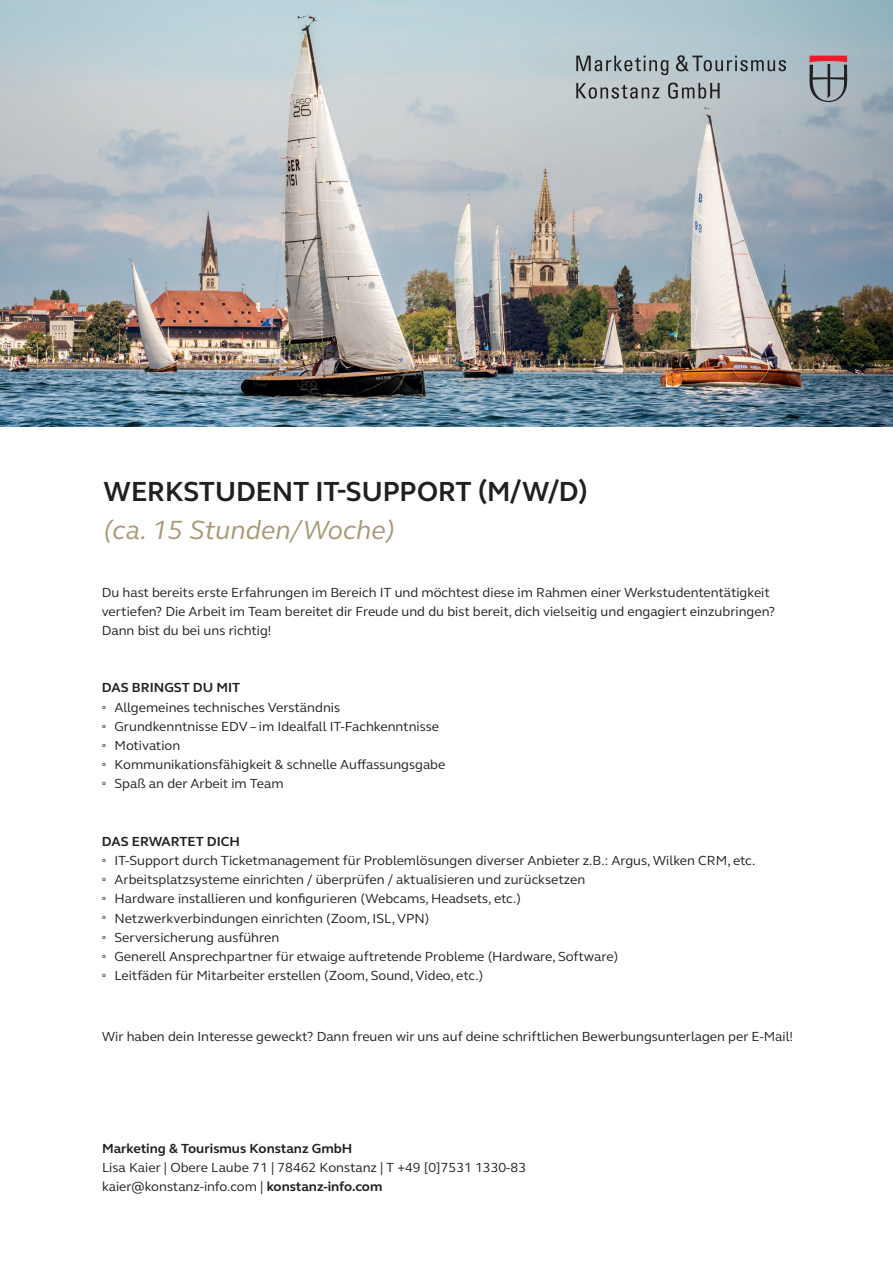
<style>
.page{position:relative;width:893px;height:1263px;background:#fff}
.page>*{position:absolute;margin:0;border:0;box-sizing:border-box;transform-origin:0 0}
.t1{font:700 28.35px "FS Elliot Pro";color:#231f20;scale:.95 1}
.t2{font:italic 27px "FS Elliot Pro";color:#a79a77}
.t3{font:13.5px/19.2px "FS Elliot Pro";color:#231f20}
.t4{font:700 13.5px "FS Elliot Pro";color:#231f20}
.s1{font-weight:700}
</style>
<div class="page">
<img style="left:0;top:0;width:893px;height:427px">
<svg style="left:576px;top:56px;width:92px;height:19px;background:#959fa3"></svg>
<svg style="left:676px;top:55px;width:110px;height:16px;background:#8c999e"></svg>
<svg style="left:576px;top:83px;width:83px;height:16px"></svg>
<svg style="left:668px;top:83px;width:52px;height:16px"></svg>
<svg style="left:809px;top:56px;width:38px;height:46px;background:#95858c"></svg>
<h1 class="t1" style="left:104px;top:472px;width:511px">WERKSTUDENT IT-SUPPORT (M/W/D)</h1>
<h2 class="t2" style="left:104px;top:512px;width:293px">(ca. 15 Stunden/Woche)</h2>
<p class="t3" style="left:102px;top:582px;width:675px">Du hast bereits erste Erfahrungen im Bereich IT und möchtest diese im Rahmen einer Werkstudententätigkeit vertiefen? Die Arbeit im Team bereitet dir Freude und du bist bereit, dich vielseitig und engagiert einzubringen?<br>Dann bist du bei uns richtig!</p>
<p class="t4" style="left:102px;top:679px;width:140px">DAS BRINGST DU MIT</p>
<p class="t3" style="left:102px;top:697px;width:345px">° Allgemeines technisches Verständnis<br>° Grundkenntnisse EDV – im Idealfall IT-Fachkenntnisse ° Motivation<br>° Kommunikationsfähigkeit &amp; schnelle Auffassungsgabe ° Spaß an der Arbeit im Team</p>
<p class="t4" style="left:102px;top:832px;width:140px">DAS ERWARTET DICH</p>
<p class="t3" style="left:102px;top:850px;width:655px">° IT-Support durch Ticketmanagement für Problemlösungen diverser Anbieter z.B.: Argus, Wilken CRM, etc. ° Arbeitsplatzsysteme einrichten / überprüfen / aktualisieren und zurücksetzen<br>° Hardware installieren und konfigurieren (Webcams, Headsets, etc.)<br>° Netzwerkverbindungen einrichten (Zoom, ISL, VPN)<br>° Serversicherung ausführen<br>° Generell Ansprechpartner für etwaige auftretende Probleme (Hardware, Software)<br>° Leitfäden für Mitarbeiter erstellen (Zoom, Sound, Video, etc.)</p>
<p class="t3" style="left:102px;top:1026px;width:693px">Wir haben dein Interesse geweckt? Dann freuen wir uns auf deine schriftlichen Bewerbungsunterlagen per E-Mail!</p>
<p class="t4" style="left:102px;top:1139px;width:252px">Marketing &amp; Tourismus Konstanz GmbH</p>
<p class="t3" style="left:102px;top:1157px;width:426px">Lisa Kaier | Obere Laube 71 | 78462 Konstanz | T +49 [0]7531 1330-83 kaier@konstanz-info.com | <span class="s1">konstanz-info.com</span></p>
</div>
